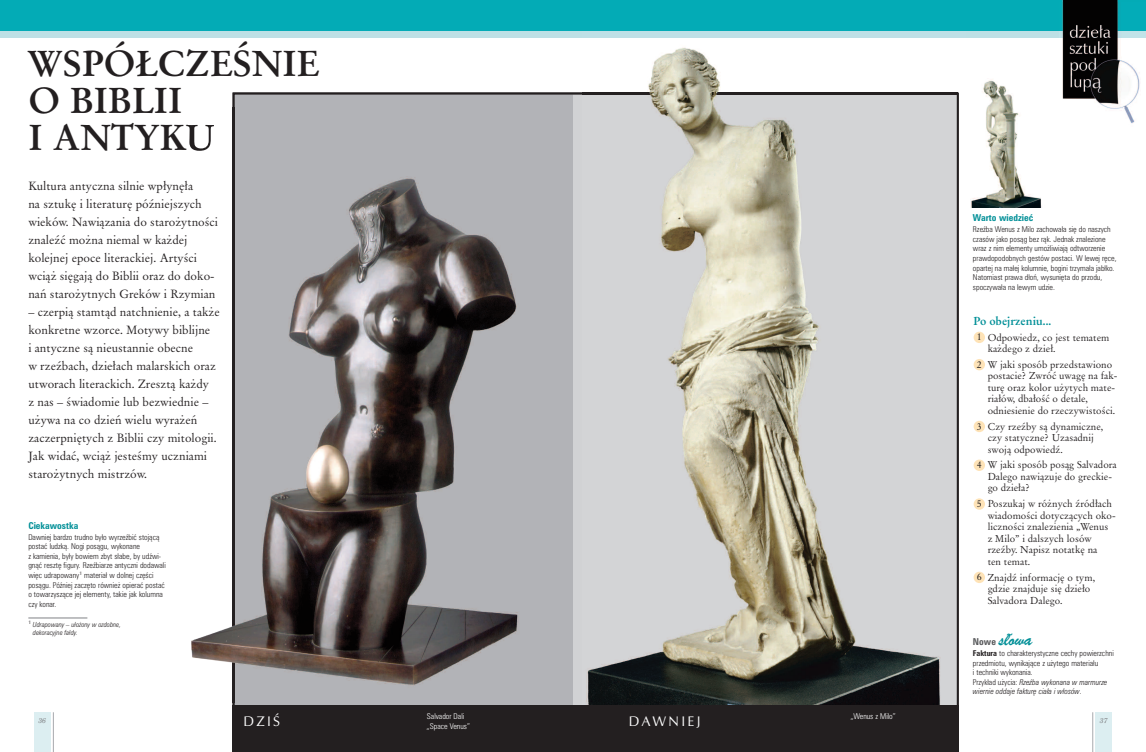
<style>
.page{position:relative;width:1146px;height:752px;background:#fff}
.page>*{position:absolute;margin:0;border:0;box-sizing:border-box;transform-origin:0 0}
.t1{font:700 36px/37px "Original Garamond PL";color:#231f20}
.t2{font:17px "Brush Script PL";color:#008f97}
.t3{font:14px "Zapf Humanist 601 PL";letter-spacing:.165em;color:#fff}
.t4{font:12px/18px "Original Garamond PL";color:#231f20}
.t5{font:700 11.5px "Original Garamond PL";color:#008f97}
.t6{font:10px/11.5px "Original Garamond PL";color:#231f20}
.t7{font:700 condensed 9.5px "Zurich PL";color:#008f97}
.t8{font:300 condensed 8px/9.6px "Zurich PL";color:#231f20}
.t9{font:300 condensed 8px/9.6px "Zurich PL";color:#fff}
.t10{font:italic 300 condensed 7px/8.5px "Zurich PL";color:#231f20}
.t11{font:italic 7px "Century Schoolbook PL";color:#808285}
.s1{font-family:"Zurich PL";font-weight:700;font-stretch:condensed;font-size:9.5px;color:#57585a}
.s2{font-weight:700}
.s3{font-style:italic}
</style>
<div class="page">
<hr style="left:53px;top:711px;width:1px;height:40px;background:#a8a9ad">
<hr style="left:1092px;top:711px;width:1px;height:40px;background:#a8a9ad">
<div style="left:34px;top:711px;width:16px;height:40px;background:#dceef1"></div>
<div style="left:1095px;top:711px;width:16px;height:40px;background:#dceef1"></div>
<div style="left:0;top:15px;width:1145px;height:23px;background:#bde0e5"></div>
<div style="left:0;top:0;width:1145px;height:31px;background:#03abb6"></div>
<hr style="left:573px;top:751px;width:385px;height:1px;background:#d1d2d4">
<div style="left:573px;top:93px;width:10px;height:611px;background:#d1d2d4"></div>
<div style="left:233px;top:93px;width:340px;height:611px;background:#b2b3b7"></div>
<img style="left:583px;top:47px;width:376px;height:659px">
<img style="left:956px;top:92px;width:2px;height:612px">
<img style="left:583px;top:93px;width:373px;height:1px">
<img style="left:971px;top:80px;width:71px;height:127px">
<img style="left:191px;top:124px;width:41px;height:539px">
<img style="left:188px;top:125px;width:26px;height:26px">
<img style="left:232px;top:107px;width:329px;height:595px">
<div style="left:232px;top:704px;width:726px;height:47px;background:#231f20"></div>
<hr style="left:28px;top:617px;width:59px;height:1px;background:#808285">
<div style="left:973px;top:571px;width:11px;height:11px;background:#fee3b7;border-radius:50%"></div>
<div style="left:973px;top:498px;width:11px;height:11px;background:#fee3b7;border-radius:50%"></div>
<div style="left:973px;top:459px;width:11px;height:11px;background:#fee3b7;border-radius:50%"></div>
<div style="left:973px;top:420px;width:11px;height:12px;background:#fee3b7;border-radius:50%"></div>
<div style="left:973px;top:359px;width:11px;height:11px;background:#fee3b7;border-radius:50%"></div>
<div style="left:973px;top:331px;width:11px;height:12px;background:#fee3b7;border-radius:50%"></div>
<img style="left:1062px;top:0;width:78px;height:124px">
<h1 class="t1" style="left:28px;top:48px;width:292px">WSPÓŁCZEÂNIE<br>O BIBLII<br>I ANTYKU</h1>
<p class="t4" style="left:28px;top:177px;width:191px">Kultura antyczna silnie wpłyn´ła<br>na sztuk´ i literatur´ póêniejszych wieków. Nawiàzania do staro˝ytnoÊci znaleêç mo˝na niemal w ka˝dej kolejnej epoce literackiej. ArtyÊci wcià˝ si´gajà do Biblii oraz do doko&shy;naƒ staro˝ytnych Greków i Rzymian</p>
<p class="t4" style="left:28px;top:303px;width:193px">– czerpià stamtàd natchnienie, a tak˝e konkretne wzorce. Motywy biblijne<br>i antyczne sà nieustannie obecne<br>w rzeêbach, dziełach malarskich oraz utworach literackich. Zresztà ka˝dy<br>z nas – Êwiadomie lub bezwiednie – u˝ywa na co dzieƒ wielu wyra˝eƒ zaczerpni´tych z Biblii czy mitologii.<br>Jak widaç, wcià˝ jesteÊmy uczniami staro˝ytnych mistrzów.</p>
<p class="t7" style="left:28px;top:521px;width:51px">Ciekawostka</p>
<p class="t8" style="left:28px;top:532px;width:139px">Dawniej bardzo trudno było wyrzeêbiç stojàcà postaç ludzkà. Nogi posàgu, wykonane<br>z kamienia, były bowiem zbyt słabe, by udêwi&shy;gnàç reszt´ figury. Rzeêbiarze antyczni dodawali wi´c udrapowany<sup>1</sup> materiał w dolnej cz´Êci posàgu. Póêniej zacz´to równie˝ opieraç postaç o towarzyszàce jej elementy, takie jak kolumna czy konar.</p>
<p class="t10" style="left:33px;top:620px;width:90px;text-indent:-4px"><sup>1</sup> Udrapowany – uło˝ony w ozdobne, dekoracyjne fałdy.</p>
<p class="t7" style="left:972px;top:214px;width:62px">Warto wiedzieç</p>
<p class="t8" style="left:972px;top:225px;width:145px">Rzeêba Wenus z Milo zachowała si´ do naszych czasów jako posàg bez ràk. Jednak znalezione wraz z nim elementy umo˝liwiajà odtworzenie prawdopodobnych gestów postaci. W lewej r´ce, opartej na małej kolumnie, bogini trzymała jabłko.<br>Natomiast prawa dłoƒ, wysuni´ta do przodu, spoczywała na lewym udzie.</p>
<h3 class="t5" style="left:973px;top:316px;width:79px">Po obejrzeniu...</h3>
<p class="t6" style="left:987px;top:332px;width:123px">Odpowiedz, co jest tematem ka˝dego z dzieł.</p>
<p class="t6" style="left:987px;top:359px;width:131px">W jaki sposób przedstawiono postacie? Zwróç uwag´ na fak&shy;tur´ oraz kolor u˝ytych mate&shy;riałów, dbałoÊç o detale, odniesienie do rzeczywistoÊci.</p>
<p class="t6" style="left:987px;top:421px;width:117px">Czy rzeêby sà dynamiczne, czy statyczne? Uzasadnij swojà odpowiedê.</p>
<p class="t6" style="left:987px;top:460px;width:131px">W jaki sposób posàg Salvadora<br>Dalego nawiàzuje do greckie&shy;go dzieła?</p>
<p class="t6" style="left:987px;top:498px;width:129px">Poszukaj w ró˝nych êródłach wiadomoÊci dotyczàcych oko&shy;licznoÊci znalezienia „Wenus z Milo” i dalszych losów rzeêby. Napisz notatk´ na<br>ten temat.</p>
<p class="t6" style="left:987px;top:572px;width:109px">Znajdê informacj´ o tym, gdzie znajduje si´ dzieło<br>Salvadora Dalego.</p>
<p class="t6" style="left:976px;top:332px;width:6px">1</p>
<p class="t6" style="left:976px;top:359px;width:6px">2</p>
<p class="t6" style="left:976px;top:421px;width:6px">3</p>
<p class="t6" style="left:976px;top:460px;width:6px">4</p>
<p class="t6" style="left:976px;top:498px;width:6px">5</p>
<p class="t6" style="left:976px;top:572px;width:6px">6</p>
<h2 class="t2" style="left:972px;top:633px;width:61px"><span class="s1">Nowe</span> s∏owa</h2>
<p class="t8" style="left:972px;top:648px;width:142px"><span class="s2">Faktura</span> to charakterystyczne cechy powierzchni przedmiotu, wynikajàce z u˝ytego materiału<br>i techniki wykonania.<br>Przykład u˝ycia: <span class="s3">Rzeêba wykonana w marmurze wiernie oddaje faktur´ ciała i włosów</span>.</p>
<p class="t9" style="left:427px;top:711px;width:44px">Salvador Dali „Space Venus”</p>
<p class="t9" style="left:850px;top:711px;width:46px">„Wenus z Milo”</p>
<h3 class="t3" style="left:243px;top:715px;width:38px">DZIÂ</h3>
<h3 class="t3" style="left:628px;top:715px;width:73px">DAWNIEJ</h3>
<p class="t11" style="left:38px;top:717px;width:9px">36</p>
<p class="t11" style="left:1099px;top:717px;width:9px">37</p>
</div>
